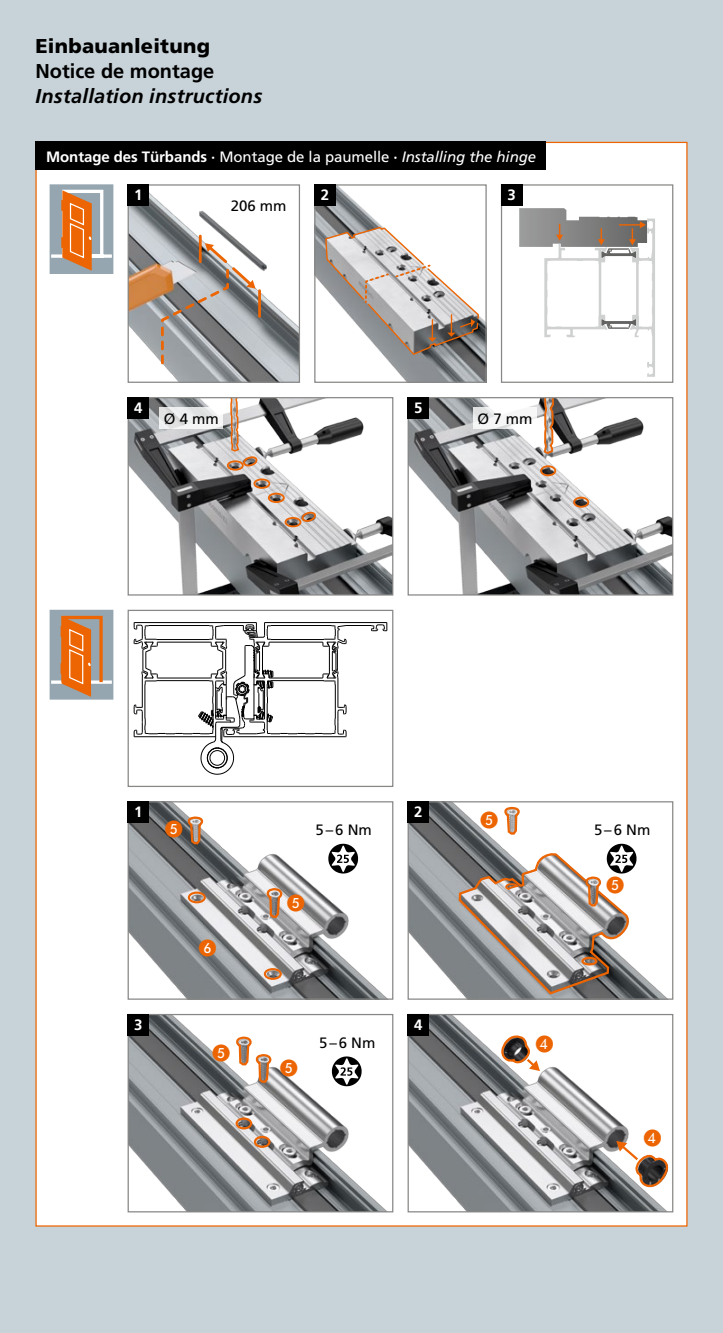
<style>
.page{position:relative;width:723px;height:1333px;background:#fff}
.page>*{position:absolute;margin:0;border:0;box-sizing:border-box;transform-origin:0 0}
.t1{font:italic 700 20px "Frutiger LT Pro";letter-spacing:.01em;color:#000}
.t2{font:900 20px "Frutiger LT Pro";letter-spacing:.01em;color:#000}
.t3{font:700 20px "Frutiger LT Pro";color:#000}
.t4{font:700 15px "Frutiger LT Pro";letter-spacing:-.005em;color:#fff}
.t5{font:15px "Frutiger LT Pro";color:#000}
.s1{font-weight:400}
.s2{font-weight:400;font-style:italic}
</style>
<div class="page">
<div style="left:0;top:0;width:723px;height:1332px;background:#c8d3d9"></div>
<div style="left:35px;top:142px;width:652px;height:1084px;background:#fff"></div>
<div style="left:35px;top:142px;width:511px;height:28px;background:#000"></div>
<div style="left:50px;top:184px;width:63px;height:90px;border:3px solid #95a6b0"></div>
<svg style="left:50px;top:188px;width:63px;height:83px;background:#c09a7c"></svg>
<svg style="left:519px;top:208px;width:136px;height:169px"></svg>
<div style="left:501px;top:184px;width:172px;height:199px;border:1px solid #878786"></div>
<div style="left:501px;top:184px;width:21px;height:22px;background:#000"></div>
<img style="left:130px;top:803px;width:256px;height:194px">
<svg style="left:264px;top:968px;width:18px;height:11px"></svg>
<svg style="left:188px;top:891px;width:18px;height:12px"></svg>
<div style="left:128px;top:801px;width:265px;height:198px;border:1px solid #878786"></div>
<div style="left:128px;top:801px;width:21px;height:21px;background:#000"></div>
<div style="left:308px;top:815px;width:71px;height:28px;background:#fff"></div>
<svg style="left:328px;top:843px;width:30px;height:30px"></svg>
<img style="left:409px;top:803px;width:257px;height:194px">
<div style="left:407px;top:801px;width:266px;height:198px;border:1px solid #878786"></div>
<div style="left:407px;top:801px;width:22px;height:21px;background:#000"></div>
<div style="left:587px;top:815px;width:71px;height:28px;background:#fff"></div>
<img style="left:130px;top:1015px;width:261px;height:195px">
<svg style="left:236px;top:1117px;width:16px;height:12px"></svg>
<svg style="left:254px;top:1135px;width:16px;height:12px"></svg>
<div style="left:128px;top:1013px;width:265px;height:199px;border:1px solid #878786"></div>
<div style="left:128px;top:1013px;width:21px;height:22px;background:#000"></div>
<div style="left:312px;top:1028px;width:71px;height:28px;background:#fff"></div>
<svg style="left:332px;top:1056px;width:30px;height:30px"></svg>
<img style="left:409px;top:1015px;width:262px;height:195px">
<div style="left:407px;top:1013px;width:266px;height:199px;border:1px solid #878786"></div>
<div style="left:407px;top:1013px;width:22px;height:22px;background:#000"></div>
<svg style="left:127px;top:397px;width:267px;height:199px"></svg>
<div style="left:128px;top:397px;width:21px;height:21px;background:#000"></div>
<svg style="left:159px;top:407px;width:64px;height:22px"></svg>
<svg style="left:407px;top:397px;width:267px;height:199px"></svg>
<div style="left:407px;top:397px;width:22px;height:21px;background:#000"></div>
<svg style="left:473px;top:407px;width:64px;height:22px"></svg>
<img style="left:316px;top:186px;width:169px;height:195px">
<svg style="left:324px;top:226px;width:155px;height:130px"></svg>
<div style="left:314px;top:184px;width:173px;height:199px;border:1px solid #878786"></div>
<div style="left:314px;top:184px;width:21px;height:22px;background:#000"></div>
<img style="left:130px;top:192px;width:168px;height:189px">
<hr style="left:258px;top:291px;width:3px;height:25px;background:#ec6502">
<hr style="left:199px;top:236px;width:3px;height:26px;background:#ec6502">
<svg style="left:160px;top:243px;width:95px;height:125px;background:#a39f9c"></svg>
<div style="left:128px;top:184px;width:172px;height:199px;border:1px solid #878786"></div>
<div style="left:128px;top:184px;width:21px;height:22px;background:#000"></div>
<div style="left:227px;top:191px;width:64px;height:29px;background:#fff"></div>
<svg style="left:127px;top:609px;width:267px;height:178px"></svg>
<div style="left:51px;top:611px;width:61px;height:87px;background:#95a6b0"></div>
<div style="left:50px;top:609px;width:63px;height:90px;border:3px solid #95a6b0"></div>
<hr style="left:51px;top:680px;width:61px;height:3px;background:#fff">
<div style="left:61px;top:616px;width:42px;height:67px;border:3px solid #ec6502"></div>
<svg style="left:61px;top:616px;width:30px;height:80px;background:#e2792b"></svg>
<svg style="left:165px;top:801px;width:39px;height:44px"></svg>
<svg style="left:266px;top:814px;width:39px;height:105px"></svg>
<svg style="left:457px;top:801px;width:179px;height:194px"></svg>
<svg style="left:213px;top:1014px;width:59px;height:69px"></svg>
<svg style="left:280px;top:1059px;width:17px;height:17px"></svg>
<svg style="left:497px;top:1034px;width:56px;height:37px"></svg>
<svg style="left:616px;top:1129px;width:55px;height:61px"></svg>
<svg style="left:199px;top:939px;width:17px;height:17px"></svg>
<h1 class="t2" style="left:35px;top:34px;width:176px">Einbauanleitung</h1>
<h1 class="t3" style="left:35px;top:60px;width:180px">Notice de montage</h1>
<h1 class="t1" style="left:35px;top:85px;width:228px">Installation instructions</h1>
<p class="t4" style="left:46px;top:147px;width:492px">Montage des Türbands · <span class="s1">Montage de la paumelle</span> · <span class="s2">Installing the hinge</span></p>
<p class="t4" style="left:134px;top:186px;width:10px">1</p>
<p class="t4" style="left:321px;top:186px;width:10px">2</p>
<p class="t5" style="left:231px;top:197px;width:57px">206 mm</p>
<p class="t4" style="left:507px;top:186px;width:10px">3</p>
<p class="t4" style="left:134px;top:399px;width:10px">4</p>
<p class="t5" style="left:164px;top:410px;width:57px">Ø 4 mm</p>
<p class="t4" style="left:414px;top:399px;width:10px">5</p>
<p class="t5" style="left:477px;top:410px;width:57px">Ø 7 mm</p>
<p class="t4" style="left:134px;top:803px;width:10px">1</p>
<p class="t4" style="left:134px;top:1015px;width:10px">3</p>
<p class="t5" style="left:316px;top:821px;width:58px">5–6 Nm</p>
<p class="t4" style="left:414px;top:803px;width:10px">2</p>
<p class="t5" style="left:319px;top:1033px;width:58px">5–6 Nm</p>
<p class="t4" style="left:414px;top:1015px;width:10px">4</p>
<p class="t5" style="left:594px;top:821px;width:58px">5–6 Nm</p>
</div>
